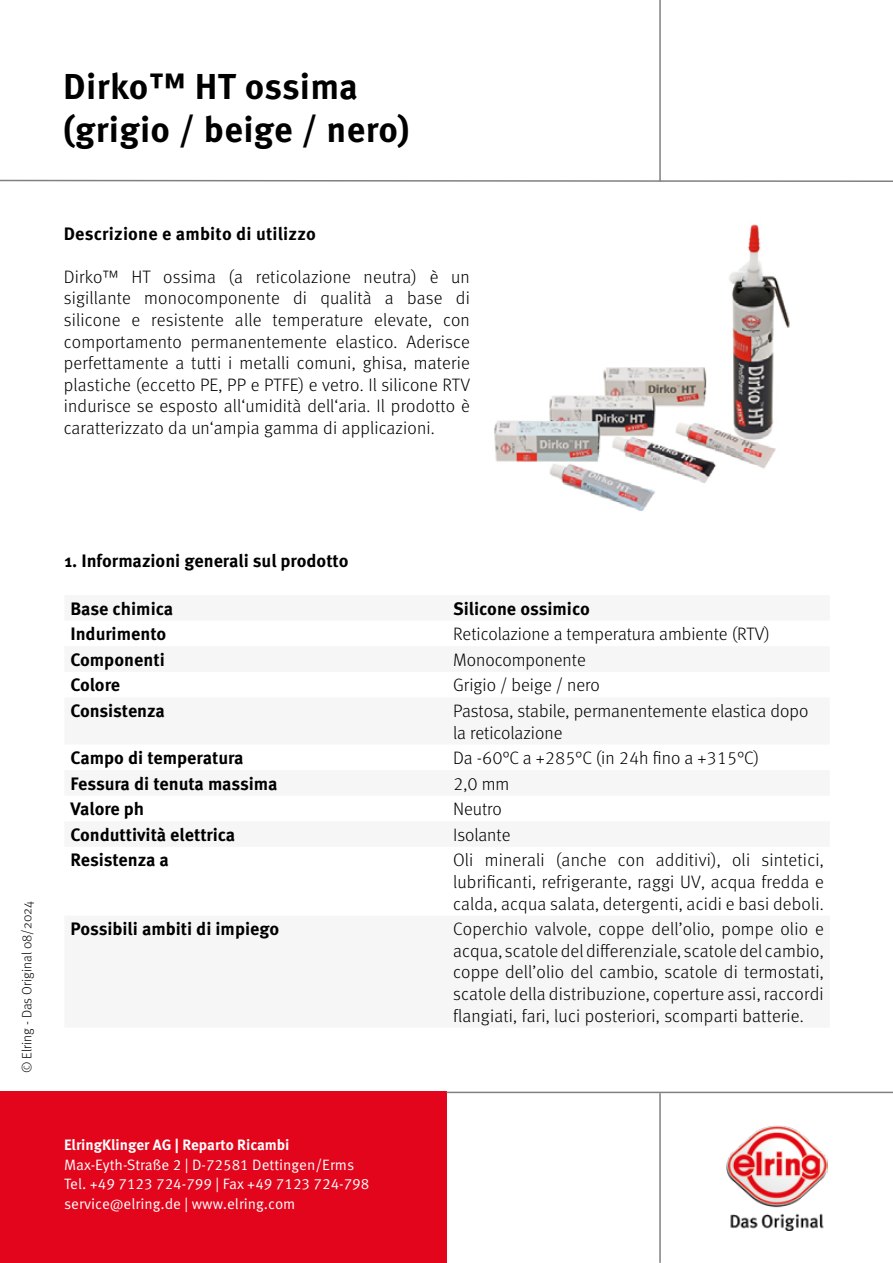
<style>
.page{position:relative;width:893px;height:1263px;background:#fff}
.page>*{position:absolute;margin:0;border:0;box-sizing:border-box;transform-origin:0 0}
.t1{font:700 36px/43.2px "Meta Pro";letter-spacing:.01em;color:#000}
.t2{font:300 18px/21.6px "Meta Pro";color:#000;text-align:justify}
.t3{font:700 18px "Meta Pro";color:#000}
.t4{font:15px/19.5px "Meta Pro Norm";color:#fff}
.t5{font:700 15px "Meta Pro";color:#fff}
.t6{font:300 13.5px "Meta Pro";color:#000}
</style>
<div class="page">
<hr style="left:659px;top:0;width:2px;height:182px;background:#808080">
<svg style="left:0;top:179px;width:893px;height:3px"></svg>
<hr style="left:659px;top:1093px;width:2px;height:170px;background:#808080">
<div style="left:0;top:1092px;width:446px;height:171px;background:#e3051b"></div>
<hr style="left:446px;top:1092px;width:447px;height:1px;background:#808080">
<img style="left:727px;top:1126px;width:100px;height:104px">
<img style="left:494px;top:224px;width:296px;height:287px">
<h1 class="t1" style="left:63px;top:63px;width:348px">Dirko™ HT ossima (grigio / beige / nero)</h1>
<p class="t3" style="left:64px;top:219px;width:254px">Descrizione e ambito di utilizzo</p>
<p class="t2" style="left:64px;top:265px;width:408px">Dirko™ HT ossima (a reticolazione neutra) è un sigillante monocomponente di qualità a base di silicone e resistente alle temperature elevate, con comportamento permanentemente elastico. Aderisce perfettamente a tutti i metalli comuni, ghisa, materie plastiche (eccetto PE, PP e PTFE) e vetro. Il silicone RTV indurisce se esposto all‘umidità dell‘aria. Il prodotto è caratterizzato da un‘ampia gamma di applicazioni.</p>
<p class="t6" style="left:17px;top:1073px;width:173px;rotate:-90deg">© Elring - Das Original 08/2024</p>
<p class="t3" style="left:64px;top:547px;width:286px">1. Informazioni generali sul prodotto</p>
<p class="t3" style="left:70px;top:594px;width:104px">Base chimica</p>
<p class="t3" style="left:453px;top:594px;width:138px">Silicone ossimico</p>
<p class="t3" style="left:70px;top:620px;width:97px">Indurimento</p>
<p class="t2" style="left:453px;top:622px;width:318px">Reticolazione a temperatura ambiente (RTV)</p>
<p class="t3" style="left:70px;top:645px;width:96px">Componenti</p>
<p class="t2" style="left:453px;top:648px;width:134px">Monocomponente</p>
<p class="t3" style="left:70px;top:671px;width:51px">Colore</p>
<p class="t2" style="left:453px;top:673px;width:148px">Grigio / beige / nero</p>
<p class="t3" style="left:70px;top:697px;width:96px">Consistenza</p>
<p class="t2" style="left:453px;top:699px;width:357px">Pastosa, stabile, permanentemente elastica dopo la reticolazione</p>
<p class="t3" style="left:70px;top:744px;width:175px">Campo di temperatura</p>
<p class="t2" style="left:453px;top:746px;width:308px">Da -60°C a +285°C (in 24h fino a +315°C)</p>
<p class="t3" style="left:70px;top:769px;width:209px">Fessura di tenuta massima</p>
<p class="t2" style="left:453px;top:772px;width:58px">2,0 mm</p>
<p class="t3" style="left:70px;top:795px;width:75px">Valore ph</p>
<p class="t2" style="left:453px;top:797px;width:50px">Neutro</p>
<p class="t3" style="left:70px;top:820px;width:166px">Conduttività elettrica</p>
<p class="t2" style="left:453px;top:823px;width:59px">Isolante</p>
<p class="t3" style="left:70px;top:846px;width:100px">Resistenza a</p>
<p class="t2" style="left:453px;top:848px;width:372px">Oli minerali (anche con additivi), oli sintetici, lubrificanti, refrigerante, raggi UV, acqua fredda e calda, acqua salata, detergenti, acidi e basi deboli.</p>
<p class="t3" style="left:70px;top:915px;width:210px">Possibili ambiti di impiego</p>
<p class="t2" style="left:453px;top:917px;width:372px">Coperchio valvole, coppe dell’olio, pompe olio e acqua, scatole del differenziale, scatole del cambio, coppe dell’olio del cambio, scatole di termostati, scatole della distribuzione, coperture assi, raccordi flangiati, fari, luci posteriori, scomparti batterie.</p>
<p class="t5" style="left:64px;top:1133px;width:227px">ElringKlinger AG | Reparto Ricambi</p>
<p class="t4" style="left:64px;top:1154px;width:307px">Max-Eyth-Straße 2 | D-72581 Dettingen/Erms<br>Tel. +49 7123 724-799 | Fax +49 7123 724-798 service@elring.de | www.elring.com</p>
</div>
